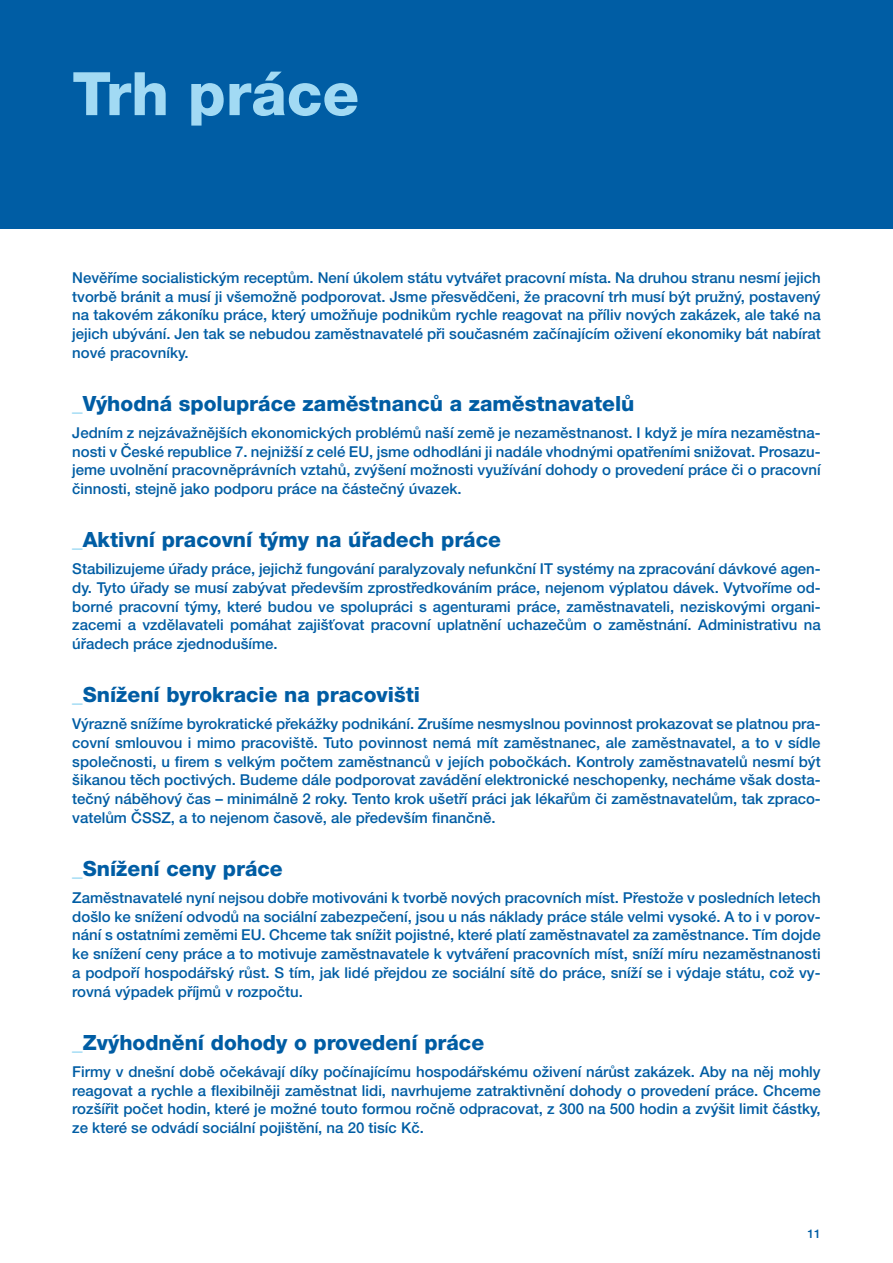
<style>
.page{position:relative;width:893px;height:1263px;background:#fff}
.page>*{position:absolute;margin:0;border:0;box-sizing:border-box;transform-origin:0 0}
.t1{font:800 60px "Helvetica Neue LT Pro";color:#a2daf4}
.t2{font:800 21px "Helvetica Neue LT Pro";color:#005da4}
.t3{font:500 15px/18.8px "Helvetica Neue LT Pro";color:#005da4;text-align:justify}
.t4{font:500 12px "Helvetica Neue LT Pro";color:#005da4}
.s1{color:#84d0f0}
</style>
<div class="page">
<div style="left:0;top:0;width:893px;height:228px;background:#005da4"></div>
<h1 class="t1" style="left:72px;top:58px;width:288px">Trh práce</h1>
<p class="t3" style="left:72px;top:268px;width:750px">Nevěříme socialistickým receptům. Není úkolem státu vytvářet pracovní místa. Na druhou stranu nesmí jejich tvorbě bránit a musí ji všemožně podporovat. Jsme přesvědčeni, že pracovní trh musí být pružný, postavený na takovém zákoníku práce, který umožňuje podnikům rychle reagovat na příliv nových zakázek, ale také na jejich ubývání. Jen tak se nebudou zaměstnavatelé při současném začínajícím oživení ekonomiky bát nabírat nové pracovníky.</p>
<h2 class="t2" style="left:72px;top:391px;width:564px"><span class="s1">_</span>Výhodná spolupráce zaměstnanců a zaměstnavatelů</h2>
<p class="t3" style="left:72px;top:423px;width:750px">Jedním z nejzávažnějších ekonomických problémů naší země je nezaměstnanost. I když je míra nezaměstna&shy;nosti v České republice 7. nejnižší z celé EU, jsme odhodláni ji nadále vhodnými opatřeními snižovat. Prosazu&shy;jeme uvolnění pracovněprávních vztahů, zvýšení možnosti využívání dohody o provedení práce či o pracovní činnosti, stejně jako podporu práce na částečný úvazek.</p>
<h2 class="t2" style="left:72px;top:527px;width:430px"><span class="s1">_</span>Aktivní pracovní týmy na úřadech práce</h2>
<p class="t3" style="left:72px;top:559px;width:750px">Stabilizujeme úřady práce, jejichž fungování paralyzovaly nefunkční IT systémy na zpracování dávkové agen&shy;dy. Tyto úřady se musí zabývat především zprostředkováním práce, nejenom výplatou dávek. Vytvoříme od&shy;borné pracovní týmy, které budou ve spolupráci s agenturami práce, zaměstnavateli, neziskovými organi&shy;zacemi a vzdělavateli pomáhat zajišťovat pracovní uplatnění uchazečům o zaměstnání. Administrativu na úřadech práce zjednodušíme.</p>
<h2 class="t2" style="left:72px;top:682px;width:349px"><span class="s1">_</span>Snížení byrokracie na pracovišti</h2>
<p class="t3" style="left:72px;top:714px;width:750px">Výrazně snížíme byrokratické překážky podnikání. Zrušíme nesmyslnou povinnost prokazovat se platnou pra&shy;covní smlouvou i mimo pracoviště. Tuto povinnost nemá mít zaměstnanec, ale zaměstnavatel, a to v sídle společnosti, u firem s velkým počtem zaměstnanců v jejích pobočkách. Kontroly zaměstnavatelů nesmí být šikanou těch poctivých. Budeme dále podporovat zavádění elektronické neschopenky, necháme však dosta&shy;tečný náběhový čas – minimálně 2 roky. Tento krok ušetří práci jak lékařům či zaměstnavatelům, tak zpraco&shy;vatelům ČSSZ, a to nejenom časově, ale především finančně.</p>
<h2 class="t2" style="left:72px;top:856px;width:212px"><span class="s1">_</span>Snížení ceny práce</h2>
<p class="t3" style="left:72px;top:888px;width:750px">Zaměstnavatelé nyní nejsou dobře motivováni k tvorbě nových pracovních míst. Přestože v posledních letech došlo ke snížení odvodů na sociální zabezpečení, jsou u nás náklady práce stále velmi vysoké. A to i v porov&shy;nání s ostatními zeměmi EU. Chceme tak snížit pojistné, které platí zaměstnavatel za zaměstnance. Tím dojde ke snížení ceny práce a to motivuje zaměstnavatele k vytváření pracovních míst, sníží míru nezaměstnanosti a podpoří hospodářský růst. S tím, jak lidé přejdou ze sociální sítě do práce, sníží se i výdaje státu, což vy&shy;rovná výpadek příjmů v rozpočtu.</p>
<h2 class="t2" style="left:72px;top:1029px;width:413px"><span class="s1">_</span>Zvýhodnění dohody o provedení práce</h2>
<p class="t3" style="left:72px;top:1062px;width:750px">Firmy v dnešní době očekávají díky počínajícímu hospodářskému oživení nárůst zakázek. Aby na něj mohly reagovat a rychle a flexibilněji zaměstnat lidi, navrhujeme zatraktivnění dohody o provedení práce. Chceme rozšířit počet hodin, které je možné touto formou ročně odpracovat, z 300 na 500 hodin a zvýšit limit částky, ze které se odvádí sociální pojištění, na 20 tisíc Kč.</p>
<p class="t4" style="left:807px;top:1226px;width:15px">11</p>
</div>
